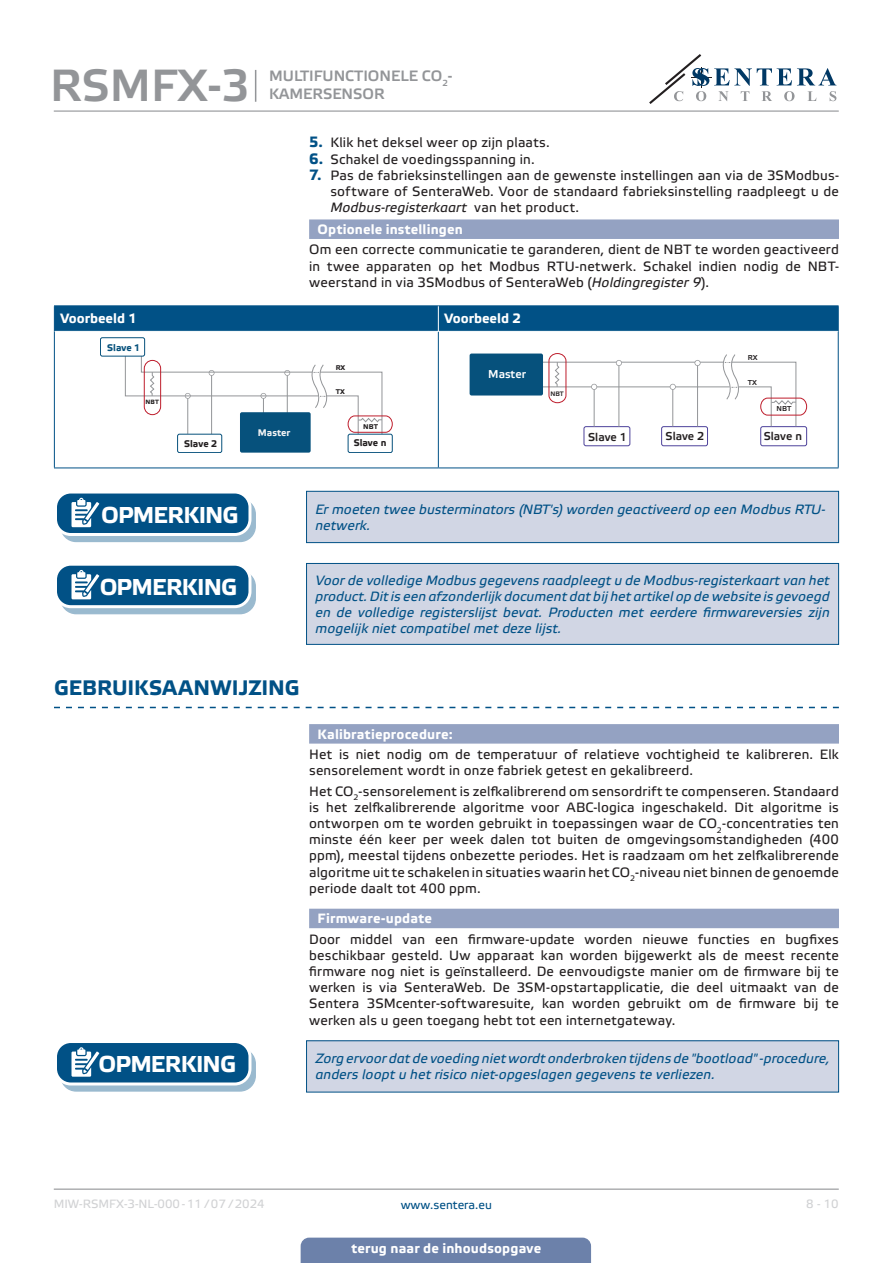
<style>
.page{position:relative;width:893px;height:1263px;background:#fff}
.page>*{position:absolute;margin:0;border:0;box-sizing:border-box;transform-origin:0 0}
.t1{font:45px "Etelka Medium Pro";color:#939598}
.t2{font:700 22.95px "Etelka Text Pro";letter-spacing:-.035em;color:#fff}
.t3{font:700 21px "Etelka Text Pro";color:#015186}
.t4{font:15px/18px "Etelka Medium Pro";color:#939598}
.body{font:13.5px/16.2px "Etelka Text Pro";letter-spacing:.015em;color:#231f20;text-align:justify}
.attention{font:italic 13.5px/16.2px "Etelka Text Pro";letter-spacing:.01em;color:#015186}
.Number-roman{font:700 13.5px "Etelka Text Pro";letter-spacing:.01em;color:#fff}
.head-table{font:700 13.5px "Etelka Text Pro";color:#fff}
.t5{font:12px "Etelka Text Pro";color:#d1d2d4}
.t6{font:12px "Etelka Text Pro";color:#015186}
.t7{font:11.4px "Etelka Medium Pro";color:#231f20}
.t8{font:11.4px "Etelka Medium Pro";color:#fff}
.t9{font:700 9.6px "Etelka Text Pro";color:#231f20}
.t10{font:700 9.6px "Etelka Text Pro";color:#f2f3f4}
.t11{font:700 9.6px "Etelka Text Pro";color:#06517c}
.t12{font:7.2px "Etelka Medium Pro";color:#231f20}
.t13{font:700 6.9px "Etelka Text Pro";color:#231f20}
.t14{font:6.45px "Etelka Medium Pro";color:#231f20}
.t15{font:700 6.15px "Etelka Text Pro";color:#231f20}
.s1{font-weight:700;font-size:15px;color:#015186}
.s2{font-style:italic}
</style>
<div class="page">
<hr style="left:54px;top:111px;width:785px;height:1px;background:#939598">
<hr style="left:54px;top:1188px;width:785px;height:2px;background:#939598">
<svg style="left:649px;top:54px;width:187px;height:50px"></svg>
<div style="left:301px;top:1237px;width:290px;height:26px;background:#6c81aa"></div>
<hr style="left:255px;top:70px;width:1px;height:32px;background:#939598">
<div style="left:309px;top:219px;width:530px;height:20px;background:#94a2c2"></div>
<svg style="left:54px;top:707px;width:785px;height:1px"></svg>
<div style="left:309px;top:724px;width:530px;height:20px;background:#94a2c2"></div>
<div style="left:309px;top:909px;width:530px;height:19px;background:#94a2c2"></div>
<hr style="left:54px;top:305px;width:384px;height:1px;background:#015186">
<hr style="left:438px;top:305px;width:401px;height:1px;background:#015186">
<hr style="left:54px;top:331px;width:1px;height:137px;background:#015186">
<hr style="left:438px;top:332px;width:1px;height:136px;background:#015186">
<hr style="left:838px;top:331px;width:1px;height:137px;background:#015186">
<hr style="left:54px;top:468px;width:384px;height:1px;background:#015186">
<hr style="left:438px;top:468px;width:401px;height:1px;background:#015186">
<div style="left:54px;top:306px;width:785px;height:25px;background:#015186"></div>
<div style="left:177px;top:434px;width:45px;height:19px;border:1px solid #06517c;border-radius:2px"></div>
<div style="left:348px;top:434px;width:45px;height:19px;border:1px solid #06517c;border-radius:2px"></div>
<div style="left:240px;top:412px;width:71px;height:41px;background:#06517c;border-radius:2px"></div>
<svg style="left:125px;top:342px;width:268px;height:95px"></svg>
<div style="left:100px;top:338px;width:45px;height:18px;background:#fff;border-radius:2px"></div>
<div style="left:100px;top:337px;width:45px;height:19px;border:1px solid #06517c;border-radius:2px"></div>
<div style="left:661px;top:426px;width:47px;height:20px;border:1px solid #4e439b;border-radius:2px"></div>
<hr style="left:529px;top:386px;width:201px;height:1px;background:#939598">
<hr style="left:536px;top:362px;width:188px;height:1px;background:#939598">
<div style="left:584px;top:426px;width:46px;height:20px;border:1px solid #4e439b;border-radius:2px"></div>
<div style="left:760px;top:426px;width:47px;height:20px;border:1px solid #4e439b;border-radius:2px"></div>
<div style="left:470px;top:353px;width:73px;height:42px;background:#06517c;border-radius:2px"></div>
<svg style="left:548px;top:353px;width:259px;height:74px"></svg>
<div style="left:61px;top:499px;width:194px;height:42px;background:#9abacf;border-radius:15px"></div>
<div style="left:60px;top:498px;width:196px;height:44px;border:1px solid #015186;border-radius:15px"></div>
<div style="left:56px;top:492px;width:194px;height:42px;background:#015186;border-radius:15px"></div>
<div style="left:54px;top:490px;width:197px;height:46px;border:3px solid #fff;border-radius:15px"></div>
<svg style="left:71px;top:498px;width:34px;height:37px"></svg>
<div style="left:307px;top:491px;width:532px;height:52px;background:#d1d6e4"></div>
<div style="left:306px;top:491px;width:533px;height:52px;border:1px solid #015186"></div>
<svg style="left:61px;top:571px;width:194px;height:43px"></svg>
<div style="left:60px;top:571px;width:196px;height:43px;border:1px solid #015186;border-radius:15px"></div>
<div style="left:56px;top:564px;width:194px;height:43px;background:#015186;border-radius:15px"></div>
<div style="left:54px;top:563px;width:197px;height:45px;border:3px solid #fff;border-radius:15px"></div>
<svg style="left:71px;top:570px;width:34px;height:37px"></svg>
<div style="left:307px;top:563px;width:532px;height:81px;background:#d1d6e4"></div>
<div style="left:306px;top:563px;width:533px;height:82px;border:1px solid #015186"></div>
<svg style="left:61px;top:1048px;width:194px;height:43px"></svg>
<div style="left:60px;top:1048px;width:196px;height:44px;border:1px solid #015186;border-radius:15px"></div>
<div style="left:56px;top:1041px;width:194px;height:43px;background:#015186;border-radius:15px"></div>
<div style="left:54px;top:1040px;width:197px;height:45px;border:3px solid #fff;border-radius:15px"></div>
<svg style="left:71px;top:1047px;width:34px;height:38px"></svg>
<div style="left:307px;top:1041px;width:532px;height:51px;background:#d1d6e4"></div>
<div style="left:306px;top:1040px;width:533px;height:52px;border:1px solid #015186"></div>
<h1 class="t1" style="left:50px;top:61px;width:201px">RSMFX-3</h1>
<p class="t4" style="left:269px;top:67px;width:185px">MULTIFUNCTIONELE CO<sub>2</sub>-<br>KAMERSENSOR</p>
<p class="body" style="left:309px;top:135px;width:242px"><span class="s1">5.</span> Klik het deksel weer op zijn plaats.</p>
<p class="body" style="left:309px;top:152px;width:227px"><span class="s1">6.</span> Schakel de voedingsspanning in.</p>
<p class="body" style="left:330px;top:168px;width:510px;text-indent:-21px"><span class="s1">7.</span> Pas de fabrieksinstellingen aan de gewenste instellingen aan via de 3SModbus&shy;software of SenteraWeb. Voor de standaard fabrieksinstelling raadpleegt u de <span class="s2">Modbus-registerkaart</span> van het product.</p>
<p class="Number-roman" style="left:318px;top:222px;width:147px">Optionele instellingen</p>
<p class="body" style="left:309px;top:242px;width:531px">Om een correcte communicatie te garanderen, dient de NBT te worden geactiveerd in twee apparaten op het Modbus RTU-netwerk. Schakel indien nodig de NBT&shy;weerstand in via 3SModbus of SenteraWeb (<span class="s2">Holdingregister 9</span>).</p>
<p class="head-table" style="left:60px;top:311px;width:78px">Voorbeeld 1</p>
<p class="head-table" style="left:444px;top:311px;width:78px">Voorbeeld 2</p>
<p class="t11" style="left:107px;top:342px;width:35px">Slave 1</p>
<p class="t15" style="left:146px;top:399px;width:15px">NBT</p>
<p class="t9" style="left:184px;top:438px;width:35px">Slave 2</p>
<p class="t10" style="left:258px;top:427px;width:34px">Master</p>
<p class="t13" style="left:336px;top:364px;width:11px">RX</p>
<p class="t13" style="left:336px;top:388px;width:11px">ТX</p>
<p class="t13" style="left:363px;top:422px;width:16px">NBT</p>
<p class="t9" style="left:354px;top:438px;width:34px">Slave n</p>
<p class="t8" style="left:488px;top:368px;width:39px">Master</p>
<p class="t14" style="left:550px;top:390px;width:15px">NBT</p>
<p class="t7" style="left:588px;top:430px;width:40px">Slave 1</p>
<p class="t7" style="left:666px;top:430px;width:40px">Slave 2</p>
<p class="t12" style="left:748px;top:353px;width:11px">RX</p>
<p class="t12" style="left:748px;top:378px;width:11px">ТX</p>
<p class="t12" style="left:776px;top:405px;width:16px">NBT</p>
<p class="t7" style="left:764px;top:430px;width:40px">Slave n</p>
<p class="t2" style="left:101px;top:502px;width:139px">OPMERKING</p>
<p class="attention" style="left:315px;top:502px;width:512px">Er moeten twee busterminators (NBT's) worden geactiveerd op een Modbus RTU&shy;netwerk.</p>
<p class="t2" style="left:100px;top:574px;width:139px">OPMERKING</p>
<p class="attention" style="left:315px;top:572px;width:516px;text-align:justify">Voor de volledige Modbus gegevens raadpleegt u de Modbus-registerkaart van het product. Dit is een afzonderlijk document dat bij het artikel op de website is gevoegd en de volledige registerslijst bevat. Producten met eerdere firmwareversies zijn mogelijk niet compatibel met deze lijst.</p>
<p class="t3" style="left:54px;top:677px;width:247px">GEBRUIKSAANWIJZING</p>
<p class="Number-roman" style="left:318px;top:726px;width:137px">Kalibratieprocedure:</p>
<p class="body" style="left:309px;top:747px;width:531px">Het is niet nodig om de temperatuur of relatieve vochtigheid te kalibreren. Elk sensorelement wordt in onze fabriek getest en gekalibreerd.</p>
<p class="body" style="left:309px;top:784px;width:531px">Het CO<sub>2</sub>-sensorelement is zelfkalibrerend om sensordrift te compenseren. Standaard is het zelfkalibrerende algoritme voor ABC-logica ingeschakeld. Dit algoritme is ontworpen om te worden gebruikt in toepassingen waar de CO<sub>2</sub>-concentraties ten minste één keer per week dalen tot buiten de omgevingsomstandigheden (400 ppm), meestal tijdens onbezette periodes. Het is raadzaam om het zelfkalibrerende algoritme uit te schakelen in situaties waarin het CO<sub>2</sub>-niveau niet binnen de genoemde periode daalt tot 400 ppm.</p>
<p class="Number-roman" style="left:318px;top:911px;width:116px">Firmware-update</p>
<p class="body" style="left:309px;top:931px;width:531px">Door middel van een firmware-update worden nieuwe functies en bugfixes beschikbaar gesteld. Uw apparaat kan worden bijgewerkt als de meest recente firmware nog niet is geïnstalleerd. De eenvoudigste manier om de firmware bij te werken is via SenteraWeb. De 3SM-opstartapplicatie, die deel uitmaakt van de Sentera 3SMcenter-softwaresuite, kan worden gebruikt om de firmware bij te werken als u geen toegang hebt tot een internetgateway.</p>
<p class="t2" style="left:98px;top:1052px;width:139px">OPMERKING</p>
<p class="attention" style="left:315px;top:1051px;width:516px">Zorg ervoor dat de voeding niet wordt onderbroken tijdens de "bootload" -procedure, anders loopt u het risico niet-opgeslagen gegevens te verliezen.</p>
<p class="t5" style="left:54px;top:1197px;width:212px">MIW-RSMFX-3-NL-000 - 11 / 07 / 2024</p>
<p class="t6" style="left:401px;top:1198px;width:93px">www.sentera.eu</p>
<p class="t5" style="left:806px;top:1197px;width:34px">8 - 10</p>
<p class="Number-roman" style="left:351px;top:1240px;width:191px">terug naar de inhoudsopgave</p>
</div>
